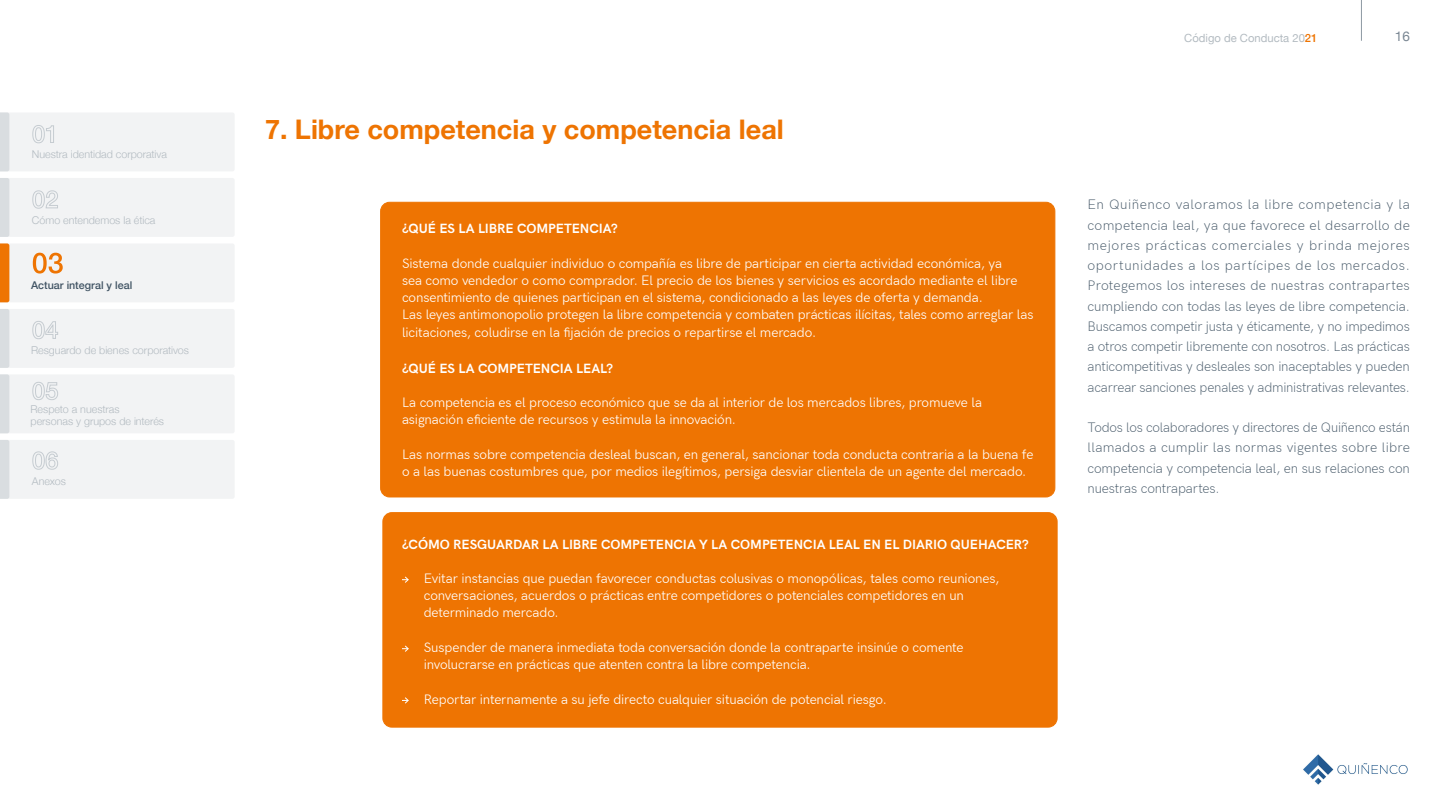
<style>
.page{position:relative;width:1440px;height:810px;background:#fff}
.page>*{position:absolute;margin:0;border:0;box-sizing:border-box;transform-origin:0 0}
.titulo_2{font:700 27px "Helvetica Neue";color:#ee7402}
.textos_blancos{font:13.5px/17.2px "HK Grotesk";letter-spacing:-.01em;color:#fff}
.textos{font:300 13.5px/20.2px "HK Grotesk";letter-spacing:-.01em;color:#415464;text-align:justify}
.titulo_blanco{font:700 13.5px "HK Grotesk";letter-spacing:-.005em;color:#fff}
.t1{font:13.5px "Helvetica Neue";color:#7a8793}
.t2{font:11.25px "Helvetica Neue";color:#b3bbc1}
.t3{font:300 10.73px/11.5px "Helvetica Neue";color:#b3bbc1}
.t4{font:500 10.73px "Helvetica Neue";color:#415464}
.s1{font-weight:500;color:#ee7402}
</style>
<div class="page">
<div style="left:0;top:112px;width:234px;height:59px;background:#f2f3f4"></div>
<div style="left:0;top:178px;width:234px;height:59px;background:#f2f3f4"></div>
<svg style="left:0;top:243px;width:234px;height:59px"></svg>
<div style="left:0;top:309px;width:234px;height:59px;background:#f2f3f4"></div>
<div style="left:0;top:374px;width:234px;height:59px;background:#f2f3f4"></div>
<svg style="left:0;top:440px;width:234px;height:59px"></svg>
<hr style="left:1361px;top:0;width:1px;height:41px;background:#8d98a2">
<div style="left:383px;top:513px;width:674px;height:214px;background:#ee7402;border-radius:9px"></div>
<div style="left:382px;top:512px;width:676px;height:216px;border:1px solid #ee7402;border-radius:9px"></div>
<div style="left:381px;top:202px;width:674px;height:295px;background:#ee7402;border-radius:9px"></div>
<svg style="left:402px;top:576px;width:7px;height:7px"></svg>
<svg style="left:402px;top:645px;width:7px;height:7px"></svg>
<svg style="left:402px;top:697px;width:7px;height:7px"></svg>
<img style="left:1303px;top:754px;width:105px;height:31px">
<p class="t3" style="left:32px;top:148px;width:137px">Nuestra identidad corporativa</p>
<p class="t3" style="left:32px;top:213px;width:125px">Cómo entendemos la ética</p>
<p class="t4" style="left:31px;top:276px;width:103px">Actuar integral y leal</p>
<p class="t3" style="left:31px;top:344px;width:159px">Resguardo de bienes corporativos</p>
<p class="t3" style="left:31px;top:403px;width:135px">Respeto a nuestras personas y grupos de interés</p>
<p class="t3" style="left:32px;top:475px;width:35px">Anexos</p>
<p class="titulo_2" style="left:265px;top:108px;width:520px">7. Libre competencia y competencia leal</p>
<p class="titulo_blanco" style="left:402px;top:218px;width:217px">¿QUÉ ES LA LIBRE COMPETENCIA?</p>
<p class="textos_blancos" style="left:402px;top:253px;width:617px">Sistema donde cualquier individuo o compañía es libre de participar en cierta actividad económica, ya sea como vendedor o como comprador. El precio de los bienes y servicios es acordado mediante el libre consentimiento de quienes participan en el sistema, condicionado a las leyes de oferta y demanda.</p>
<p class="textos_blancos" style="left:402px;top:305px;width:633px">Las leyes antimonopolio protegen la libre competencia y combaten prácticas ilícitas, tales como arreglar las licitaciones, coludirse en la fijación de precios o repartirse el mercado.</p>
<p class="titulo_blanco" style="left:402px;top:358px;width:213px">¿QUÉ ES LA COMPETENCIA LEAL?</p>
<p class="textos_blancos" style="left:402px;top:393px;width:582px">La competencia es el proceso económico que se da al interior de los mercados libres, promueve la asignación eficiente de recursos y estimula la innovación.</p>
<p class="textos_blancos" style="left:402px;top:445px;width:633px">Las normas sobre competencia desleal buscan, en general, sancionar toda conducta contraria a la buena fe o a las buenas costumbres que, por medios ilegítimos, persiga desviar clientela de un agente del mercado.</p>
<p class="titulo_blanco" style="left:402px;top:535px;width:628px">¿CÓMO RESGUARDAR LA LIBRE COMPETENCIA Y LA COMPETENCIA LEAL EN EL DIARIO QUEHACER?</p>
<p class="textos_blancos" style="left:424px;top:568px;width:577px">Evitar instancias que puedan favorecer conductas colusivas o monopólicas, tales como reuniones, conversaciones, acuerdos o prácticas entre competidores o potenciales competidores en un determinado mercado.</p>
<p class="textos_blancos" style="left:424px;top:637px;width:541px">Suspender de manera inmediata toda conversación donde la contraparte insinúe o comente involucrarse en prácticas que atenten contra la libre competencia.</p>
<p class="textos_blancos" style="left:424px;top:689px;width:465px">Reportar internamente a su jefe directo cualquier situación de potencial riesgo.</p>
<p class="t2" style="left:1184px;top:30px;width:135px">Código de Conducta 20<span class="s1">21</span></p>
<p class="t1" style="left:1395px;top:26px;width:17px">16</p>
<p class="textos" style="left:1088px;top:193px;width:324px">En Quiñenco valoramos la libre competencia y la competencia leal, ya que favorece el desarrollo de mejores prácticas comerciales y brinda mejores oportunidades a los partícipes de los mercados.<br>Protegemos los intereses de nuestras contrapartes cumpliendo con todas las leyes de libre competencia.<br>Buscamos competir justa y éticamente, y no impedimos a otros competir libremente con nosotros. Las prácticas anticompetitivas y desleales son inaceptables y pueden acarrear sanciones penales y administrativas relevantes.</p>
<p class="textos" style="left:1088px;top:416px;width:324px">Todos los colaboradores y directores de Quiñenco están llamados a cumplir las normas vigentes sobre libre competencia y competencia leal, en sus relaciones con nuestras contrapartes.</p>
</div>
